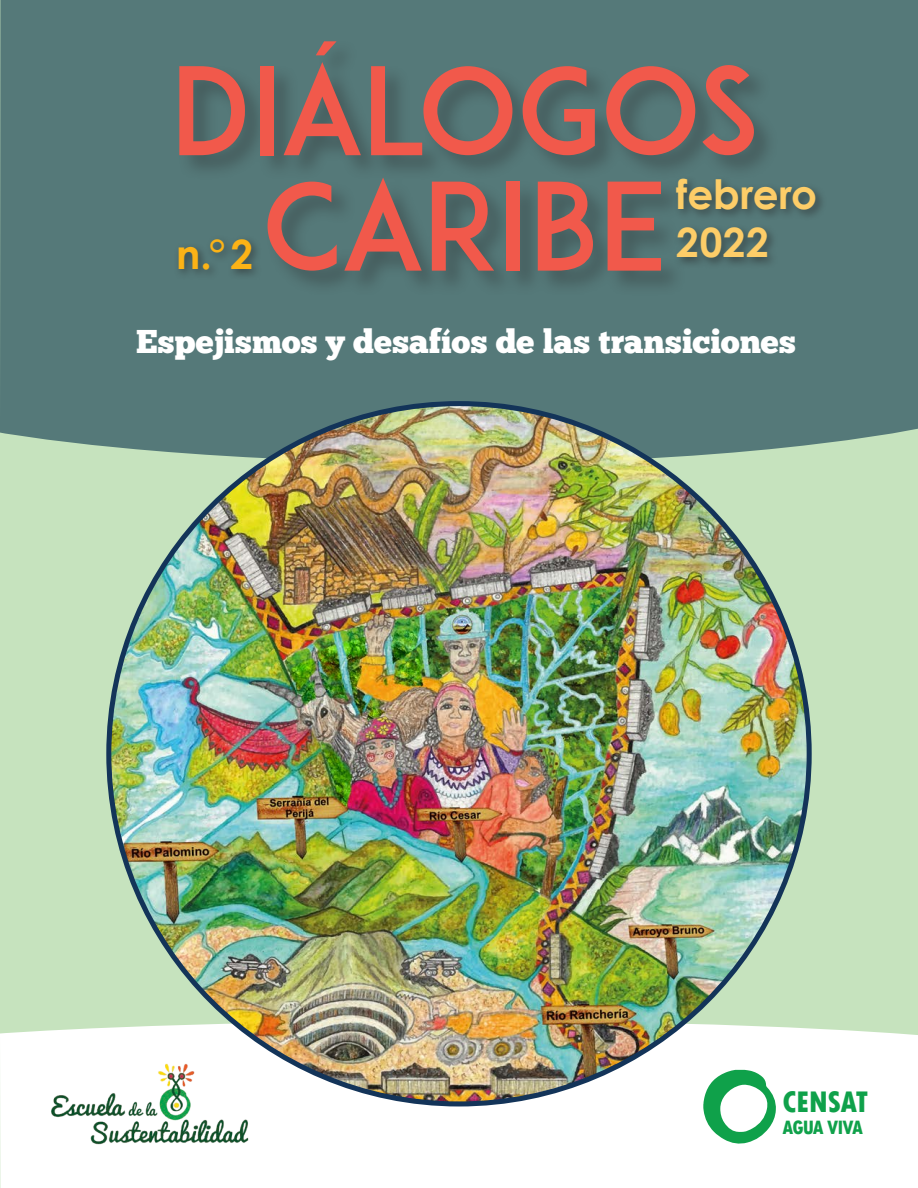
<style>
.page{position:relative;width:918px;height:1188px;background:#c6e3be}
.page>*{position:absolute;margin:0;border:0;box-sizing:border-box;transform-origin:0 0}
.t1{font:120px/115.5px "ADAM.CGPRO";letter-spacing:-.02em;color:#f1594b;text-align:center}
.t2{font:700 40.5px "Century Gothic";letter-spacing:.01em;color:#fdcd68}
.t3{font:700 40.5px "Century Gothic";color:#fcb316}
.t4{font:33px "Chunk Five";color:#fff}
.t5{font:800 condensed 31.2px "Tw Cen";letter-spacing:-.015em;color:#0fa14a}
.t6{font:800 condensed 20.25px "Tw Cen";letter-spacing:-.05em;color:#0fa14a}
</style>
<div class="page">
<div style="left:0;top:0;width:918px;height:447px;background:#557979"></div>
<div style="left:177px;top:39px;width:602px;height:258px;background:#231f20;opacity:.33"></div>
<div style="left:672px;top:175px;width:155px;height:95px;background:#231f20;opacity:.55"></div>
<div style="left:174px;top:235px;width:88px;height:45px;background:#231f20;opacity:.55"></div>
<div style="left:0;top:1027px;width:918px;height:161px;background:#fff"></div>
<svg style="left:703px;top:1104px;width:73px;height:41px;background:#9dd8b5"></svg>
<img style="left:41px;top:1053px;width:217px;height:103px">
<img style="left:109px;top:404px;width:700px;height:700px">
<h1 class="t1" style="left:170px;top:52px;width:592px">DIÁLOGOS<br>CARIBE</h1>
<p class="t2" style="left:676px;top:164px;width:142px">febrero</p>
<p class="t3" style="left:176px;top:223px;width:78px">n.°2</p>
<p class="t2" style="left:676px;top:212px;width:94px">2022</p>
<p class="t4" style="left:136px;top:322px;width:661px">Espejismos y desafíos de las transiciones</p>
<p class="t5" style="left:783px;top:1083px;width:87px">CENSAT</p>
<p class="t6" style="left:783px;top:1116px;width:82px">AGUA VIVA</p>
</div>
